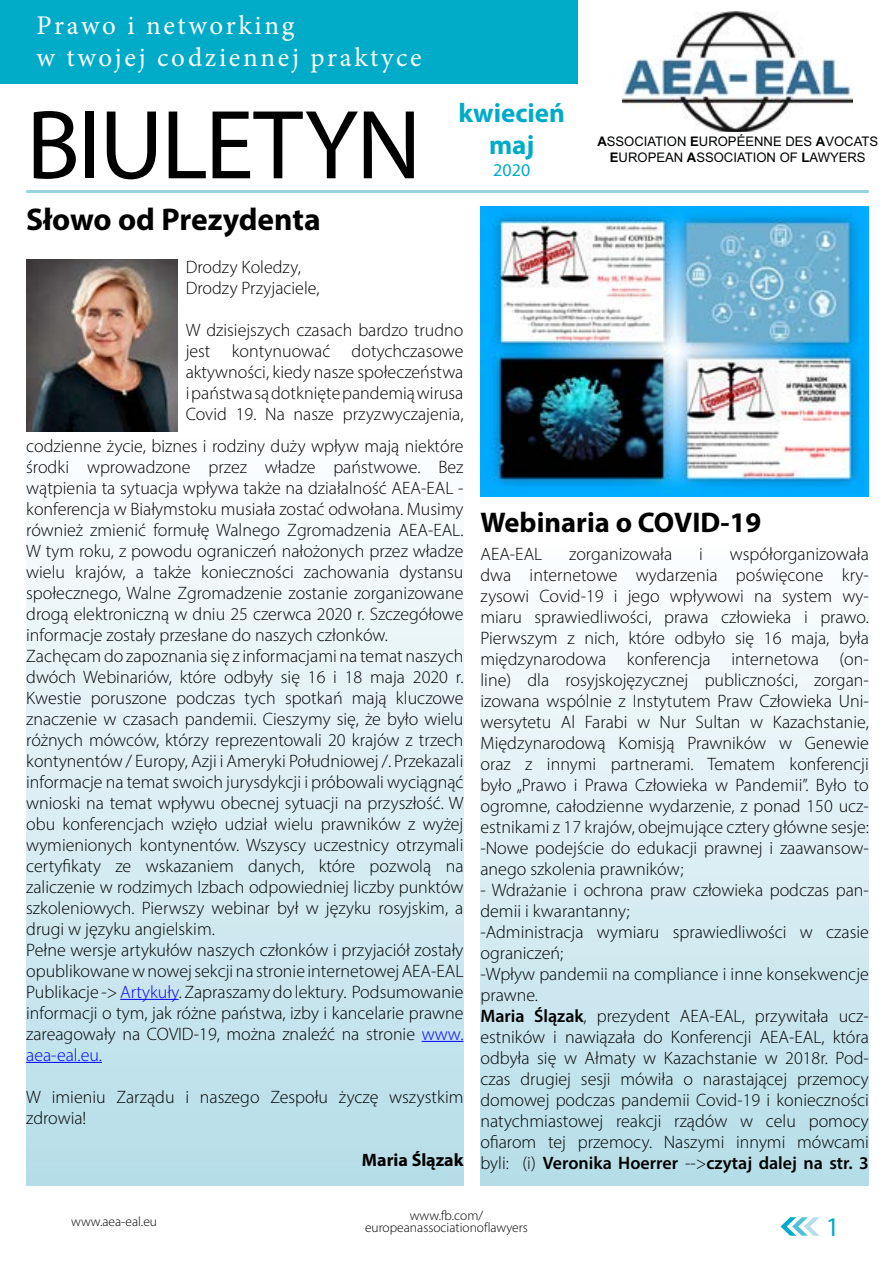
<style>
.page{position:relative;width:893px;height:1263px;background:#fff}
.page>*{position:absolute;margin:0;border:0;box-sizing:border-box;transform-origin:0 0}
.t1{font:99px "Myriad Pro";letter-spacing:-.02em;color:#000}
.t2{font:700 31.5px "Myriad Pro";color:#000}
.t3{font:700 28.5px "Myriad Pro";color:#000}
.t4{font:27px/32.4px "Minion Pro";letter-spacing:.1em;color:#fff}
.t5{font:700 27px/32.4px "Myriad Pro";color:#00abc8;text-align:center}
.t6{font:27px "Myriad Pro";color:#00abc8}
.t7{font:300 18px/21px "Myriad Pro";color:#000}
.t8{font:700 18px "Myriad Pro";color:#000}
.t9{font:18px "Myriad Pro";color:#00abc8}
.t10{font:300 13.5px/12px "Myriad Pro";color:#000;text-align:center}
.t11{font:13.2px/15.9px "Arial";color:#010202;text-align:center}
.s1{font-weight:700}
.s2{color:#00f}
.s3{font-weight:600}
</style>
<div class="page">
<svg style="left:780px;top:1217px;width:39px;height:19px"></svg>
<div style="left:480px;top:546px;width:389px;height:640px;background:linear-gradient(to bottom,#fefeff,#b6dde7)"></div>
<div style="left:26px;top:438px;width:437px;height:748px;background:linear-gradient(to bottom,#fefeff,#b6dde7)"></div>
<hr style="left:120px;top:999px;width:59px;height:1px;background:#00f">
<hr style="left:422px;top:1041px;width:41px;height:1px;background:#00f">
<hr style="left:26px;top:1062px;width:76px;height:1px;background:#00f">
<div style="left:0;top:0;width:577px;height:83px;background:#00abc8"></div>
<img style="left:623px;top:12px;width:230px;height:120px">
<hr style="left:26px;top:190px;width:843px;height:3px;background:#98d3e1">
<img style="left:26px;top:259px;width:152px;height:173px">
<img style="left:480px;top:206px;width:389px;height:290px">
<h3 class="t4" style="left:37px;top:9px;width:387px">Prawo i networking<br>w twojej codziennej praktyce</h3>
<h1 class="t1" style="left:26px;top:84px;width:397px">BIULETYN</h1>
<h3 class="t5" style="left:458px;top:95px;width:108px">kwiecień maj</h3>
<p class="t9" style="left:493px;top:158px;width:38px">2020</p>
<h2 class="t2" style="left:26px;top:199px;width:296px">Słowo od Prezydenta</h2>
<p class="t7" style="left:186px;top:256px;width:135px">Drodzy Koledzy,<br>Drodzy Przyjaciele,</p>
<p class="t7" style="left:186px;top:319px;width:279px;text-align:justify">W dzisiejszych czasach bardzo trudno jest kontynuować dotychczasowe aktywności, kiedy nasze społeczeństwa i państwa są dotknięte pandemią wirusa Covid 19. Na nasze przyzwyczajenia,</p>
<p class="t11" style="left:597px;top:134px;width:282px"><span class="s1">A</span>SSOCIATION <span class="s1">E</span>UROPÉENNE DES <span class="s1">A</span>VOCATS<br><span class="s1">E</span>UROPEAN <span class="s1">A</span>SSOCIATION OF <span class="s1">L</span>AWYERS</p>
<p class="t7" style="left:26px;top:435px;width:439px">codzienne życie, biznes i rodziny duży wpływ mają niektóre środki wprowadzone przez władze państwowe. Bez wątpienia ta sytuacja wpływa także na działalność AEA-EAL - konferencja w Białymstoku musiała zostać odwołana. Musimy również zmienić formułę Walnego Zgromadzenia AEA-EAL.<br>W tym roku, z powodu ograniczeń nałożonych przez władze wielu krajów, a także konieczności zachowania dystansu społecznego, Walne Zgromadzenie zostanie zorganizowane drogą elektroniczną w dniu 25 czerwca 2020 r. Szczegółowe informacje zostały przesłane do naszych członków.<br>Zachęcam do zapoznania się z informacjami na temat naszych dwóch Webinariów, które odbyły się 16 i 18 maja 2020 r.<br>Kwestie poruszone podczas tych spotkań mają kluczowe znaczenie w czasach pandemii. Cieszymy się, że było wielu różnych mówców, którzy reprezentowali 20 krajów z trzech kontynentów / Europy, Azji i Ameryki Południowej /. Przekazali informacje na temat swoich jurysdykcji i próbowali wyciągnąć wnioski na temat wpływu obecnej sytuacji na przyszłość. W obu konferencjach wzięło udział wielu prawników z wyżej wymienionych kontynentów. Wszyscy uczestnicy otrzymali certyfikaty ze wskazaniem danych, które pozwolą na zaliczenie w rodzimych Izbach odpowiedniej liczby punktów szkoleniowych. Pierwszy webinar był w języku rosyjskim, a drugi w języku angielskim.<br>Pełne wersje artykułów naszych członków i przyjaciół zostały opublikowane w nowej sekcji na stronie internetowej AEA-EAL Publikacje -&gt; <span class="s2">Artykuły</span>. Zapraszamy do lektury. Podsumowanie informacji o tym, jak różne państwa, izby i kancelarie prawne zareagowały na COVID-19, można znaleźć na stronie <span class="s2">www. aea-eal.eu.</span></p>
<p class="t7" style="left:26px;top:1086px;width:439px">W imieniu Zarządu i naszego Zespołu życzę wszystkim zdrowia!</p>
<p class="t8" style="left:362px;top:1148px;width:103px">Maria Ślązak</p>
<h3 class="t3" style="left:480px;top:504px;width:282px">Webinaria o COVID-19</h3>
<p class="t7" style="left:480px;top:543px;width:390px;text-align:justify;text-indent:249px">współorganizowała dwa internetowe wydarzenia poświęcone kry&shy;zysowi Covid-19 i jego wpływowi na system wy&shy;miaru sprawiedliwości, prawa człowieka i prawo.<br>Pierwszym z nich, które odbyło się 16 maja, była międzynarodowa konferencja internetowa (on&shy;line) dla rosyjskojęzycznej publiczności, zorgan&shy;izowana wspólnie z Instytutem Praw Człowieka Uni&shy;wersytetu Al Farabi w Nur Sultan w Kazachstanie, Międzynarodową Komisją Prawników w Genewie oraz z innymi partnerami. Tematem konferencji było „Prawo i Prawa Człowieka w Pandemii”. Było to ogromne, całodzienne wydarzenie, z ponad 150 ucz&shy;estnikami z 17 krajów, obejmujące cztery główne sesje: -Nowe podejście do edukacji prawnej i zaawansow&shy;anego szkolenia prawników;</p>
<p class="t7" style="left:480px;top:879px;width:390px">- Wdrażanie i ochrona praw człowieka podczas pan&shy;demii i kwarantanny;<br>-Administracja wymiaru sprawiedliwości w czasie ograniczeń;<br>-Wpływ pandemii na compliance i inne konsekwencje prawne.<br><span class="s3">Maria Ślązak</span>, prezydent AEA-EAL, przywitała ucz&shy;estników i nawiązała do Konferencji AEA-EAL, która odbyła się w Ałmaty w Kazachstanie w 2018r. Pod&shy;czas drugiej sesji mówiła o narastającej przemocy domowej podczas pandemii Covid-19 i konieczności natychmiastowej reakcji rządów w celu pomocy ofiarom tej przemocy. Naszymi innymi mówcami byli: (i) <span class="s3">Veronika Hoerrer</span> --&gt;<span class="s3">czytaj dalej na str. 3</span></p>
<p class="t7" style="left:480px;top:543px;width:63px">AEA-EAL</p>
<p class="t7" style="left:569px;top:543px;width:104px">zorganizowała</p>
<p class="t7" style="left:699px;top:543px;width:5px">i</p>
<p class="t10" style="left:71px;top:1215px;width:87px">www.aea-eal.eu</p>
<p class="t10" style="left:365px;top:1210px;width:164px">www.fb.com/ europeanassociationoflawyers</p>
<h3 class="t6" style="left:826px;top:1210px;width:15px">1</h3>
</div>
